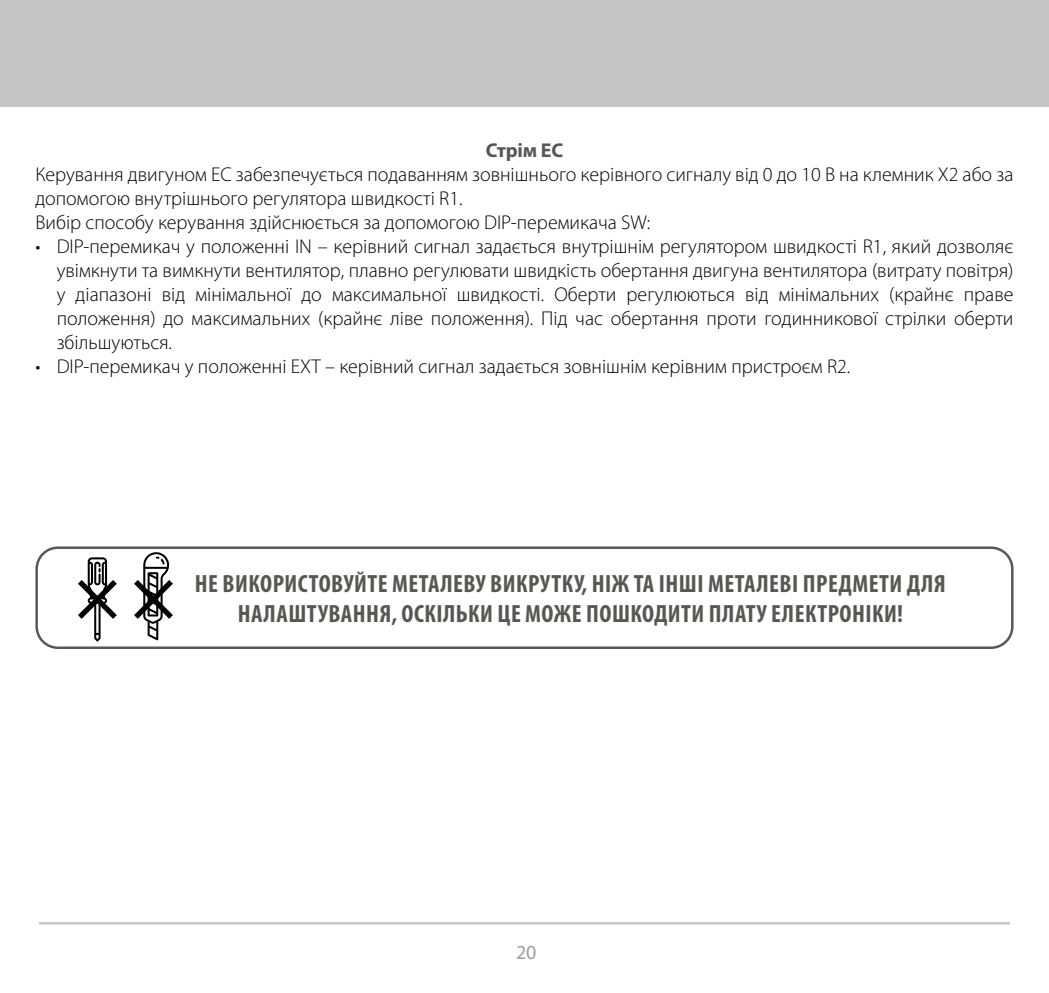
<style>
.page{position:relative;width:1049px;height:993px;background:#fff}
.page>*{position:absolute;margin:0;border:0;box-sizing:border-box;transform-origin:0 0}
.t1{font:700 condensed 25px/30px "Myriad Pro";letter-spacing:.02em;color:#575756;text-align:center}
.t2{font:300 20px/24px "Myriad Pro";color:#000}
.t3{font:700 20px "Myriad Pro";letter-spacing:-.01em;color:#575756}
.t4{font:20px "Myriad Pro";color:#9d9d9c}
</style>
<div class="page">
<div style="left:0;top:0;width:1049px;height:106px;background:#c6c6c6"></div>
<hr style="left:39px;top:921px;width:971px;height:3px;background:#c6c6c6">
<div style="left:35px;top:546px;width:978px;height:102px;border:2px solid #575756;border-radius:21px"></div>
<svg style="left:78px;top:557px;width:39px;height:84px"></svg>
<svg style="left:134px;top:552px;width:39px;height:88px"></svg>
<p class="t3" style="left:486px;top:137px;width:79px">Стрім EC</p>
<p class="t2" style="left:35px;top:162px;width:979px">Керування двигуном ЕС забезпечується подаванням зовнішнього керівного сигналу від 0 до 10 В на клемник X2 або за допомогою внутрішнього регулятора швидкості R1.<br>Вибір способу керування здійснюється за допомогою DIP-перемикача SW:</p>
<p class="t2" style="left:57px;top:234px;width:958px;text-align:justify;text-indent:-21px">• DIP-перемикач у положенні IN – керівний сигнал задається внутрішнім регулятором швидкості R1, який дозволяє увімкнути та вимкнути вентилятор, плавно регулювати швидкість обертання двигуна вентилятора (витрату повітря) у діапазоні від мінімальної до максимальної швидкості. Оберти регулюються від мінімальних (крайнє праве положення) до максимальних (крайнє ліве положення). Під час обертання проти годинникової стрілки оберти збільшуються.</p>
<p class="t2" style="left:35px;top:354px;width:816px">• DIP-перемикач у положенні EXT – керівний сигнал задається зовнішнім керівним пристроєм R2.</p>
<p class="t1" style="left:195px;top:568px;width:752px">НЕ ВИКОРИСТОВУЙТЕ МЕТАЛЕВУ ВИКРУТКУ, НІЖ ТА ІНШІ МЕТАЛЕВІ ПРЕДМЕТИ ДЛЯ<br>НАЛАШТУВАННЯ, ОСКІЛЬКИ ЦЕ МОЖЕ ПОШКОДИТИ ПЛАТУ ЕЛЕКТРОНІКИ!</p>
<p class="t4" style="left:516px;top:939px;width:22px">20</p>
</div>
